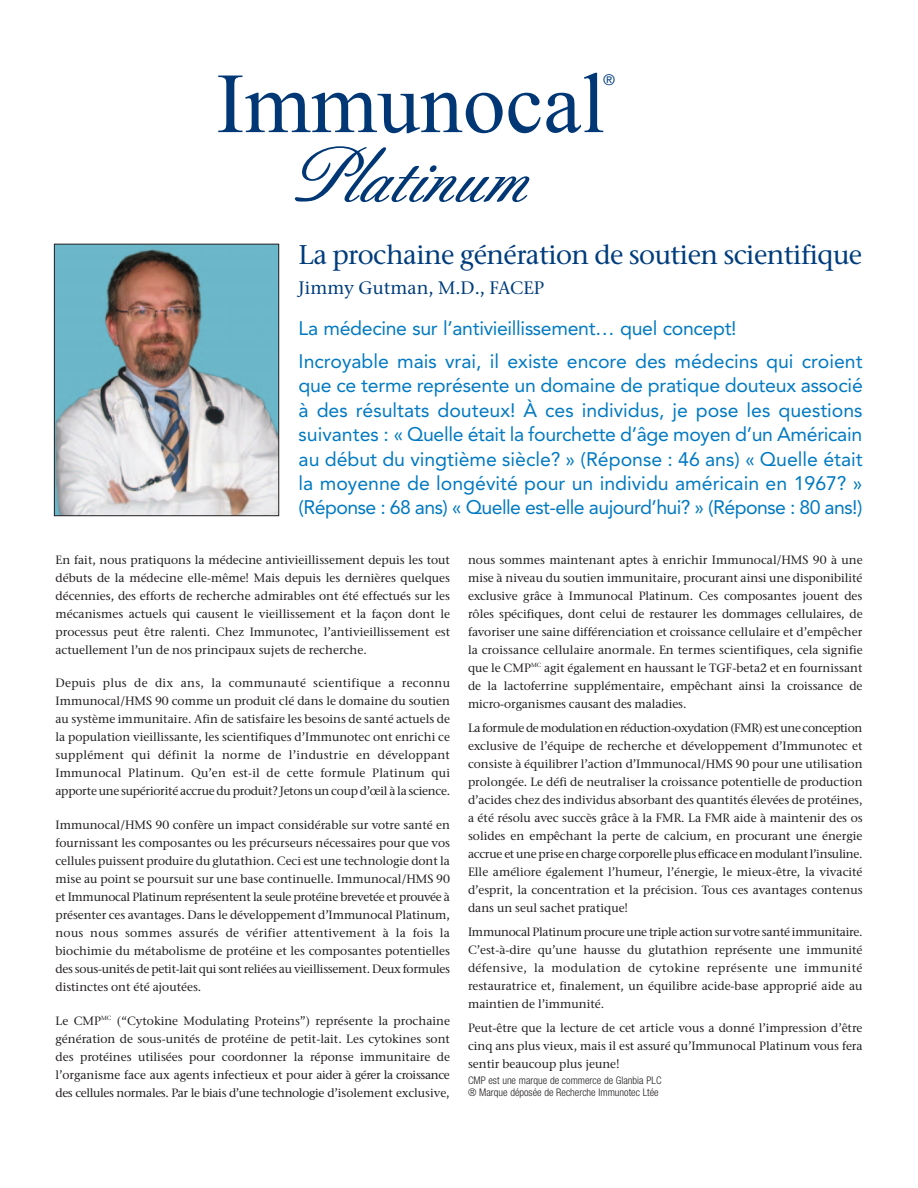
<style>
.page{position:relative;width:918px;height:1188px;background:#fff}
.page>*{position:absolute;margin:0;border:0;box-sizing:border-box;transform-origin:0 0}
.t1{font:27px "Bell Stone Serif";letter-spacing:-.025em;color:#013d7d}
.t2{font:19.5px/24.5px "Avenir";letter-spacing:-.015em;color:#0079c2}
.t3{font:18px "Bell Stone Serif";color:#013d7d}
.t4{font:15px "Avenir";color:#013d7d}
.t5{font:12px/18px "Bell Stone Serif";color:#231f20;text-align:justify}
.t6{font:300 condensed 10.5px/11.2px "Helvetica Neue";color:#231f20}
</style>
<div class="page">
<img style="left:56px;top:246px;width:221px;height:268px">
<div style="left:54px;top:244px;width:225px;height:272px;border:1px solid #231f20"></div>
<svg style="left:218px;top:73px;width:386px;height:60px"></svg>
<svg style="left:295px;top:146px;width:234px;height:56px"></svg>
<div style="left:602px;top:72px;width:45px;height:19px;background:#fff"></div>
<p class="t4" style="left:603px;top:74px;width:13px">®</p>
<h1 class="t1" style="left:299px;top:245px;width:565px">La prochaine génération de soutien scientifique</h1>
<h3 class="t3" style="left:299px;top:281px;width:247px">Jimmy Gutman, M.D., FACEP</h3>
<h2 class="t2" style="left:299px;top:314px;width:565px;line-height:32.7px">La médecine sur l’antivieillissement… quel concept!<br>Incroyable mais vrai, il existe encore des médecins qui croient</h2>
<p class="t2" style="left:299px;top:375px;width:566px;text-align:justify">que ce terme représente un domaine de pratique douteux associé à des résultats douteux! À ces individus, je pose les questions suivantes : « Quelle était la fourchette d’âge moyen d’un Américain au début du vingtième siècle? » (Réponse : 46 ans) « Quelle était la moyenne de longévité pour un individu américain en 1967? » (Réponse : 68 ans) « Quelle est-elle aujourd’hui? » (Réponse : 80 ans!)</p>
<p class="t5" style="left:56px;top:552px;width:396px">En fait, nous pratiquons la médecine antivieillissement depuis les tout débuts de la médecine elle-même! Mais depuis les dernières quelques décennies, des efforts de recherche admirables ont été effectués sur les mécanismes actuels qui causent le vieillissement et la façon dont le processus peut être ralenti. Chez Immunotec, l'antivieillissement est actuellement l'un de nos principaux sujets de recherche.</p>
<p class="t5" style="left:56px;top:676px;width:396px">Depuis plus de dix ans, la communauté scientifique a reconnu Immunocal/HMS 90 comme un produit clé dans le domaine du soutien au système immunitaire. Afin de satisfaire les besoins de santé actuels de la population vieillissante, les scientifiques d'Immunotec ont enrichi ce supplément qui définit la norme de l'industrie en développant Immunocal Platinum. Qu'en est-il de cette formule Platinum qui apporte une supériorité accrue du produit? Jetons un coup d'œil à la science.</p>
<p class="t5" style="left:55px;top:817px;width:396px">Immunocal/HMS 90 confère un impact considérable sur votre santé en fournissant les composantes ou les précurseurs nécessaires pour que vos cellules puissent produire du glutathion. Ceci est une technologie dont la mise au point se poursuit sur une base continuelle. Immunocal/HMS 90 et Immunocal Platinum représentent la seule protéine brevetée et prouvée à présenter ces avantages. Dans le développement d'Immunocal Platinum, nous nous sommes assurés de vérifier attentivement à la fois la biochimie du métabolisme de protéine et les composantes potentielles des sous-unités de petit-lait qui sont reliées au vieillissement. Deux formules distinctes ont été ajoutées.</p>
<p class="t5" style="left:55px;top:1013px;width:396px">Le CMP<sup>MC</sup> (“Cytokine Modulating Proteins”) représente la prochaine génération de sous-unités de protéine de petit-lait. Les cytokines sont des protéines utilisées pour coordonner la réponse immunitaire de l'organisme face aux agents infectieux et pour aider à gérer la croissance des cellules normales. Par le biais d'une technologie d'isolement exclusive,</p>
<p class="t5" style="left:468px;top:552px;width:396px">nous sommes maintenant aptes à enrichir Immunocal/HMS 90 à une mise à niveau du soutien immunitaire, procurant ainsi une disponibilité exclusive grâce à Immunocal Platinum. Ces composantes jouent des rôles spécifiques, dont celui de restaurer les dommages cellulaires, de favoriser une saine différenciation et croissance cellulaire et d'empêcher la croissance cellulaire anormale. En termes scientifiques, cela signifie que le CMP<sup>MC</sup> agit également en haussant le TGF-beta2 et en fournissant de la lactoferrine supplémentaire, empêchant ainsi la croissance de micro-organismes causant des maladies.</p>
<p class="t5" style="left:468px;top:720px;width:396px">La formule de modulation en réduction-oxydation (FMR) est une conception exclusive de l'équipe de recherche et développement d'Immunotec et consiste à équilibrer l'action d'Immunocal/HMS 90 pour une utilisation prolongée. Le défi de neutraliser la croissance potentielle de production d'acides chez des individus absorbant des quantités élevées de protéines, a été résolu avec succès grâce à la FMR. La FMR aide à maintenir des os solides en empêchant la perte de calcium, en procurant une énergie accrue et une prise en charge corporelle plus efficace en modulant l'insuline.<br>Elle améliore également l'humeur, l'énergie, le mieux-être, la vivacité d'esprit, la concentration et la précision. Tous ces avantages contenus dans un seul sachet pratique!</p>
<p class="t5" style="left:468px;top:924px;width:396px">Immunocal Platinum procure une triple action sur votre santé immunitaire.<br>C'est-à-dire qu'une hausse du glutathion représente une immunité défensive, la modulation de cytokine représente une immunité restauratrice et, finalement, un équilibre acide-base approprié aide au maintien de l'immunité.</p>
<p class="t5" style="left:468px;top:1020px;width:396px">Peut-être que la lecture de cet article vous a donné l'impression d'être cinq ans plus vieux, mais il est assuré qu'Immunocal Platinum vous fera sentir beaucoup plus jeune!</p>
<p class="t6" style="left:468px;top:1076px;width:195px">CMP est une marque de commerce de Glanbia PLC ® Marque déposée de Recherche Immunotec Ltée</p>
</div>
